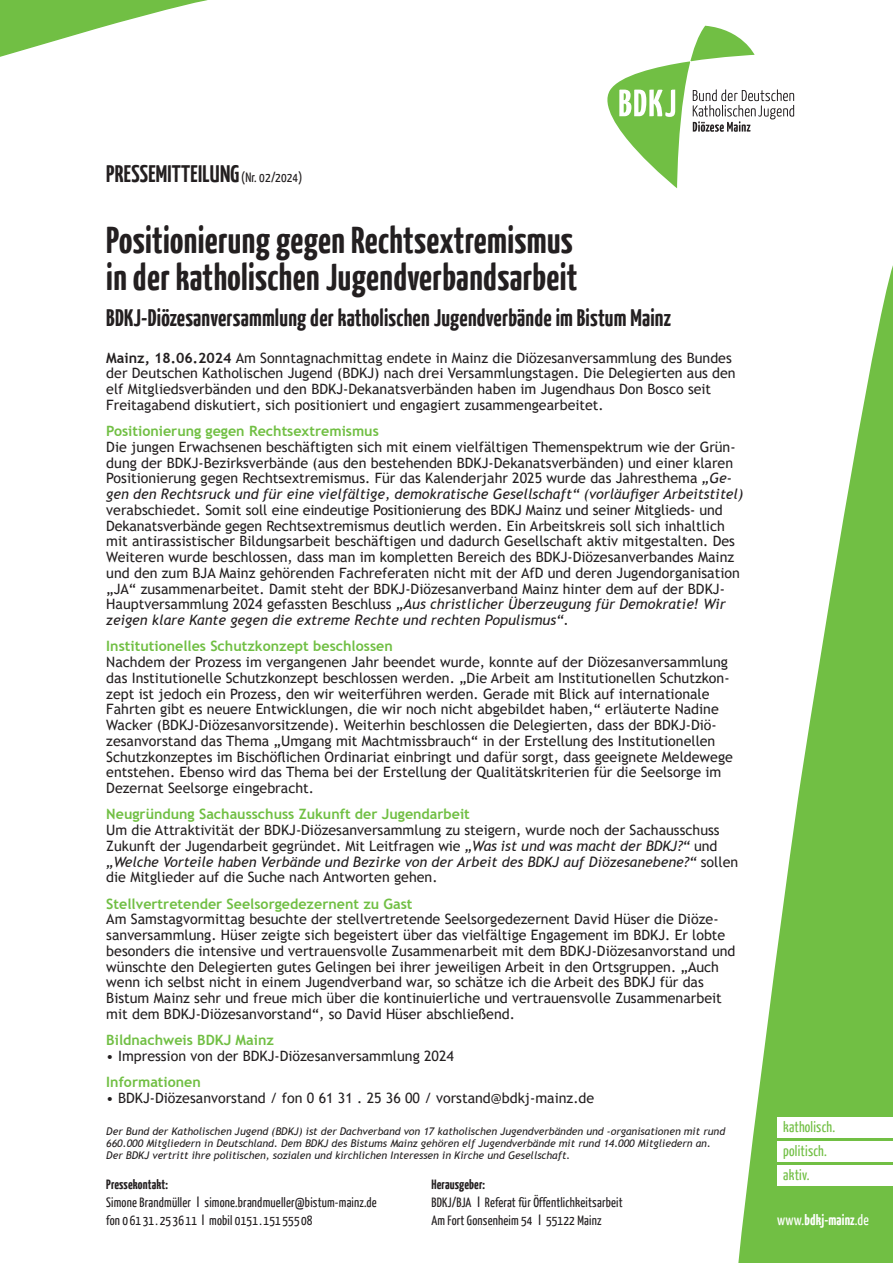
<style>
.page{position:relative;width:893px;height:1263px;background:#fff}
.page>*{position:absolute;margin:0;border:0;box-sizing:border-box;transform-origin:0 0}
.t1{font:700 37.5px/37.5px "BDKJ";color:#231f20}
.t2{font:700 24px "BDKJ";color:#231f20}
.t3{font:15px/24px "BDKJ";color:#71bf44}
.t4{font:700 15px "BDKJ";color:#fff}
.t5{font:14.25px/15.8px "Trebuchet MS";color:#231f20}
.t6{font:700 14.25px "Trebuchet MS";color:#71bf44}
.t7{font:13.5px/18px "BDKJ";color:#231f20}
.t8{font:italic 10.5px/12px "Trebuchet MS";color:#231f20}
.s1{font-weight:400;font-size:13.5px}
.s2{font-weight:400;font-size:13.5px;color:#fff}
.s3{font-weight:700}
.s4{font-style:italic}
.s5{font-size:15px}
.s6{font-weight:400}
</style>
<div class="page">
<svg style="left:738px;top:265px;width:155px;height:998px;fill:#71bf44"></svg>
<div style="left:777px;top:1117px;width:116px;height:21px;background:#fff"></div>
<div style="left:777px;top:1141px;width:116px;height:21px;background:#fff"></div>
<div style="left:777px;top:1165px;width:116px;height:21px;background:#fff"></div>
<svg style="left:0;top:0;width:208px;height:57px"></svg>
<svg style="left:607px;top:26px;width:187px;height:162px"></svg>
<h2 class="t2" style="left:106px;top:158px;width:263px">PRESSEMITTEILUNG <span class="s1">(Nr. 02/2024)</span> <span class="s2">(Nr. 02/2011)</span></h2>
<h1 class="t1" style="left:106px;top:219px;width:473px">Positionierung gegen Rechtsextremismus in der katholischen Jugendverbandsarbeit</h1>
<h2 class="t2" style="left:106px;top:302px;width:566px">BDKJ-Diözesanversammlung der katholischen Jugendverbände im Bistum Mainz</h2>
<p class="t5" style="left:106px;top:350px;width:631px"><span class="s3">Mainz, 18.06.2024</span> Am Sonntagnachmittag endete in Mainz die Diözesanversammlung des Bundes der Deutschen Katholischen Jugend (BDKJ) nach drei Versammlungstagen. Die Delegierten aus den elf Mitgliedsverbänden und den BDKJ-Dekanatsverbänden haben im Jugendhaus Don Bosco seit Freitagabend diskutiert, sich positioniert und engagiert zusammengearbeitet.</p>
<p class="t6" style="left:106px;top:422px;width:274px">Positionierung gegen Rechtsextremismus</p>
<p class="t5" style="left:106px;top:439px;width:639px">Die jungen Erwachsenen beschäftigten sich mit einem vielfältigen Themenspektrum wie der Grün&shy;dung der BDKJ-Bezirksverbände (aus den bestehenden BDKJ-Dekanatsverbänden) und einer klaren Positionierung gegen Rechtsextremismus. Für das Kalenderjahr 2025 wurde das Jahresthema <span class="s4">„Ge&shy;gen den Rechtsruck und für eine vielfältige, demokratische Gesellschaft“ (vorläufiger Arbeitstitel)</span></p>
<p class="t5" style="left:106px;top:502px;width:635px">verabschiedet. Somit soll eine eindeutige Positionierung des BDKJ Mainz und seiner Mitglieds- und Dekanatsverbände gegen Rechtsextremismus deutlich werden. Ein Arbeitskreis soll sich inhaltlich mit antirassistischer Bildungsarbeit beschäftigen und dadurch Gesellschaft aktiv mitgestalten. Des Weiteren wurde beschlossen, dass man im kompletten Bereich des BDKJ-Diözesanverbandes Mainz und den zum BJA Mainz gehörenden Fachreferaten nicht mit der AfD und deren Jugendorganisation „JA“ zusammenarbeitet. Damit steht der BDKJ-Diözesanverband Mainz hinter dem auf der BDKJ-Hauptversammlung 2024 gefassten Beschluss <span class="s4">„Aus christlicher Überzeugung für Demokratie! Wir zeigen klare Kante gegen die extreme Rechte und rechten Populismus“.</span></p>
<p class="t6" style="left:106px;top:637px;width:288px">Institutionelles Schutzkonzept beschlossen</p>
<p class="t5" style="left:106px;top:654px;width:628px">Nachdem der Prozess im vergangenen Jahr beendet wurde, konnte auf der Diözesanversammlung das Institutionelle Schutzkonzept beschlossen werden. „Die Arbeit am Institutionellen Schutzkon&shy;zept ist jedoch ein Prozess, den wir weiterführen werden. Gerade mit Blick auf internationale Fahrten gibt es neuere Entwicklungen, die wir noch nicht abgebildet haben,“ erläuterte Nadine Wacker (BDKJ-Diözesanvorsitzende). Weiterhin beschlossen die Delegierten, dass der BDKJ-Diö&shy;zesanvorstand das Thema „Umgang mit Machtmissbrauch“ in der Erstellung des Institutionellen Schutzkonzeptes im Bischöflichen Ordinariat einbringt und dafür sorgt, dass geeignete Meldewege entstehen. Ebenso wird das Thema bei der Erstellung der Qualitätskriterien für die Seelsorge im Dezernat Seelsorge eingebracht.</p>
<p class="t6" style="left:106px;top:805px;width:365px">Neugründung Sachausschuss Zukunft der Jugendarbeit</p>
<p class="t5" style="left:106px;top:822px;width:633px">Um die Attraktivität der BDKJ-Diözesanversammlung zu steigern, wurde noch der Sachausschuss Zukunft der Jugendarbeit gegründet. Mit Leitfragen wie <span class="s4">„Was ist und was macht der BDKJ?“</span> und <span class="s4">„Welche Vorteile haben Verbände und Bezirke von der Arbeit des BDKJ auf Diözesanebene?“</span> sollen die Mitglieder auf die Suche nach Antworten gehen.</p>
<p class="t6" style="left:106px;top:894px;width:308px">Stellvertretender Seelsorgedezernent zu Gast</p>
<p class="t5" style="left:106px;top:911px;width:631px">Am Samstagvormittag besuchte der stellvertretende Seelsorgedezernent David Hüser die Diöze&shy;sanversammlung. Hüser zeigte sich begeistert über das vielfältige Engagement im BDKJ. Er lobte besonders die intensive und vertrauensvolle Zusammenarbeit mit dem BDKJ-Diözesanvorstand und wünschte den Delegierten gutes Gelingen bei ihrer jeweiligen Arbeit in den Ortsgruppen. „Auch wenn ich selbst nicht in einem Jugendverband war, so schätze ich die Arbeit des BDKJ für das Bistum Mainz sehr und freue mich über die kontinuierliche und vertrauensvolle Zusammenarbeit mit dem BDKJ-Diözesanvorstand“, so David Hüser abschließend.</p>
<p class="t6" style="left:106px;top:1031px;width:169px">Bildnachweis BDKJ Mainz</p>
<p class="t5" style="left:106px;top:1048px;width:349px">• Impression von der BDKJ-Diözesanversammlung 2024</p>
<p class="t6" style="left:106px;top:1073px;width:96px">Informationen</p>
<p class="t5" style="left:106px;top:1090px;width:489px">• BDKJ-Diözesanvorstand / fon 0 61 31 . 25 36 00 / vorstand@bdkj-mainz.de</p>
<p class="t8" style="left:106px;top:1125px;width:620px">Der Bund der Katholischen Jugend (BDKJ) ist der Dachverband von 17 katholischen Jugendverbänden und -organisationen mit rund<br>660.000 Mitgliedern in Deutschland. Dem BDKJ des Bistums Mainz gehören elf Jugendverbände mit rund 14.000 Mitgliedern an.<br>Der BDKJ vertritt ihre politischen, sozialen und kirchlichen Interessen in Kirche und Gesellschaft.</p>
<p class="t7" style="left:106px;top:1174px;width:272px"><span class="s3">Pressekontakt:<br></span>Simone Brandmüller <span class="s5">I</span> simone.brandmueller@bistum-mainz.de fon 06131.253611 <span class="s5">I</span> mobil 0151.15155508</p>
<p class="t7" style="left:431px;top:1174px;width:193px"><span class="s3">Herausgeber:<br></span>BDKJ/BJA <span class="s5">I</span> Referat für Öffentlichkeitsarbeit<br>Am Fort Gonsenheim 54 <span class="s5">I</span> 55122 Mainz</p>
<p class="t3" style="left:783px;top:1114px;width:54px">katholisch. politisch. aktiv.</p>
<p class="t4" style="left:777px;top:1210px;width:93px"><span class="s6">www.</span>bdkj-mainz<span class="s6">.de</span></p>
</div>
